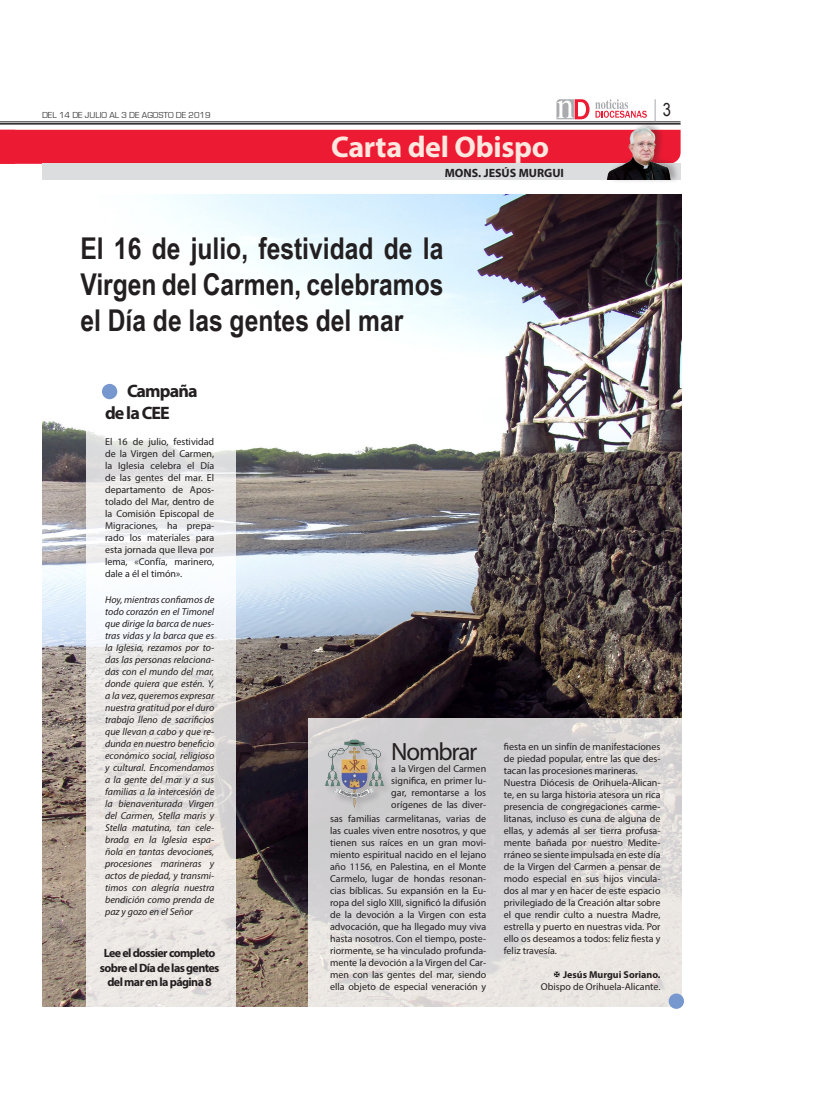
<style>
.page{position:relative;width:823px;height:1106px;background:#fff}
.page>*{position:absolute;margin:0;border:0;box-sizing:border-box;transform-origin:0 0}
.parrafo2{font:700 30px/36px "Arial Narrow";color:#231f20;text-align:justify}
.parrafo2-2{font:700 30px "Myriad Pro";letter-spacing:-.01em;color:#fde7df}
.parrafo2-3{font:25px "Myriad Pro";letter-spacing:-.05em;color:#231f20}
.Párrafo_NODI{font:700 18px "Myriad Pro";letter-spacing:-.05em;color:#231f20}
.t1{font:18px "Arial Narrow";color:#231f20}
.Párrafo_NODI-2{font:700 12px "Myriad Pro";letter-spacing:-.05em;color:#231f20}
.Párrafo_NODI-3{font:700 12px "Myriad Pro";color:#231f20}
.Párrafo_NODI-4{font:10px/12px "Myriad Pro";color:#231f20;text-align:justify}
.Párrafo_NODI-5{font:italic 10px/12px "Myriad Pro";color:#231f20;text-align:justify}
.parrafo2-4{font:10px "Myriad Pro";color:#231f20}
.Párrafo_NODI-6{font:700 10px "Myriad Pro";color:#231f20}
.t2{font:9px "Eurostile";color:#3e3e3f}
</style>
<div class="page">
<hr style="left:0;top:122px;width:680px;height:1px;background:#231f20">
<hr style="left:0;top:123px;width:680px;height:2px;background:#231f20">
<svg style="left:556px;top:99px;width:33px;height:20px"></svg>
<svg style="left:595px;top:99px;width:51px;height:19px"></svg>
<svg style="left:654px;top:99px;width:1px;height:22px"></svg>
<div style="left:43px;top:164px;width:637px;height:16px;background:#dcdddf"></div>
<div style="left:0;top:130px;width:601px;height:34px;background:#ed1a33"></div>
<div style="left:607px;top:121px;width:73px;height:63px;background:#231f20;opacity:.3"></div>
<img style="left:601px;top:125px;width:72px;height:55px">
<img style="left:43px;top:195px;width:637px;height:811px">
<svg style="left:308px;top:718px;width:376px;height:291px;background:#dad7d7"></svg>
<svg style="left:86px;top:395px;width:149px;height:612px;fill:#ece9e6"></svg>
<div style="left:324px;top:738px;width:68px;height:78px;background:#cdcccd"></div>
<img style="left:324px;top:739px;width:60px;height:68px">
<div style="left:668px;top:993px;width:15px;height:15px;background:#7798ce;border-radius:50%"></div>
<div style="left:102px;top:384px;width:15px;height:15px;background:#7798ce;border-radius:50%"></div>
<svg style="left:554px;top:971px;width:5px;height:5px"></svg>
<p class="t2" style="left:42px;top:110px;width:170px">DEL 14 DE JULIO AL 3 DE AGOSTO DE 2019</p>
<p class="t1" style="left:662px;top:97px;width:10px">3</p>
<p class="parrafo2-2" style="left:331px;top:127px;width:219px">Carta del Obispo</p>
<p class="Párrafo_NODI-3" style="left:444px;top:165px;width:121px">MONS. JESÚS MURGUI</p>
<p class="parrafo2" style="left:80px;top:229px;width:364px">El 16 de julio, festividad de la Virgen del Carmen, celebramos el Día de las gentes del mar</p>
<p class="Párrafo_NODI" style="left:127px;top:379px;width:72px">Campaña</p>
<p class="Párrafo_NODI" style="left:105px;top:401px;width:66px">de la CEE</p>
<p class="Párrafo_NODI-4" style="left:105px;top:435px;width:111px">El 16 de julio, festividad de la Virgen del Carmen, la Iglesia celebra el Día de las gentes del mar. El departamento de Apos&shy;tolado del Mar, dentro de la Comisión Episcopal de Migraciones, ha prepa&shy;rado los materiales para esta jornada que lleva por lema, «Confía, marinero, dale a él el timón».</p>
<p class="Párrafo_NODI-5" style="left:105px;top:593px;width:111px">Hoy, mientras confiamos de todo corazón en el Timonel que dirige la barca de nues&shy;tras vidas y la barca que es la Iglesia, rezamos por to&shy;das las personas relaciona&shy;das con el mundo del mar, donde quiera que estén. Y, a la vez, queremos expresar nuestra gratitud por el duro trabajo lleno de sacrificios que llevan a cabo y que re&shy;dunda en nuestro beneficio económico social, religioso y cultural. Encomendamos a la gente del mar y a sus familias a la intercesión de la bienaventurada Virgen del Carmen, Stella maris y Stella matutina, tan cele&shy;brada en la Iglesia espa&shy;ñola en tantas devociones, procesiones marineras y actos de piedad, y transmi&shy;timos con alegría nuestra bendición como prenda de paz y gozo en el Señor</p>
<p class="Párrafo_NODI-2" style="left:104px;top:945px;width:113px">Lee el dossier completo</p>
<p class="Párrafo_NODI-2" style="left:100px;top:960px;width:121px">sobre el Día de las gentes</p>
<p class="Párrafo_NODI-2" style="left:107px;top:974px;width:106px">del mar en la página 8</p>
<p class="parrafo2-3" style="left:391px;top:736px;width:88px">Nombrar</p>
<p class="Párrafo_NODI-4" style="left:391px;top:762px;width:96px">a la Virgen del Carmen significa, en primer lu&shy;gar, remontarse a los orígenes de las diver-</p>
<p class="Párrafo_NODI-4" style="left:330px;top:812px;width:157px">sas familias carmelitanas, varias de las cuales viven entre nosotros, y que tienen sus raíces en un gran movi&shy;miento espiritual nacido en el lejano año 1156, en Palestina, en el Monte Carmelo, lugar de hondas resonan&shy;cias bíblicas. Su expansión en la Eu&shy;ropa del siglo XIII, significó la difusión de la devoción a la Virgen con esta advocación, que ha llegado muy viva hasta nosotros. Con el tiempo, poste&shy;riormente, se ha vinculado profunda&shy;mente la devoción a la Virgen del Car&shy;men con las gentes del mar, siendo ella objeto de especial veneración y</p>
<p class="Párrafo_NODI-4" style="left:503px;top:740px;width:158px">fiesta en un sinfín de manifestaciones de piedad popular, entre las que des&shy;tacan las procesiones marineras.</p>
<p class="Párrafo_NODI-4" style="left:503px;top:776px;width:158px">Nuestra Diócesis de Orihuela-Alican&shy;te, en su larga historia atesora un rica presencia de congregaciones carme&shy;litanas, incluso es cuna de alguna de ellas, y además al ser tierra profusa&shy;mente bañada por nuestro Medite&shy;rráneo se siente impulsada en este día de la Virgen del Carmen a pensar de modo especial en sus hijos vincula&shy;dos al mar y en hacer de este espacio privilegiado de la Creación altar sobre el que rendir culto a nuestra Madre, estrella y puerto en nuestras vida. Por ello os deseamos a todos: feliz fiesta y feliz travesía.</p>
<p class="Párrafo_NODI-6" style="left:562px;top:968px;width:99px">Jesús Murgui Soriano.</p>
<p class="parrafo2-4" style="left:540px;top:980px;width:121px">Obispo de Orihuela-Alicante.</p>
</div>
